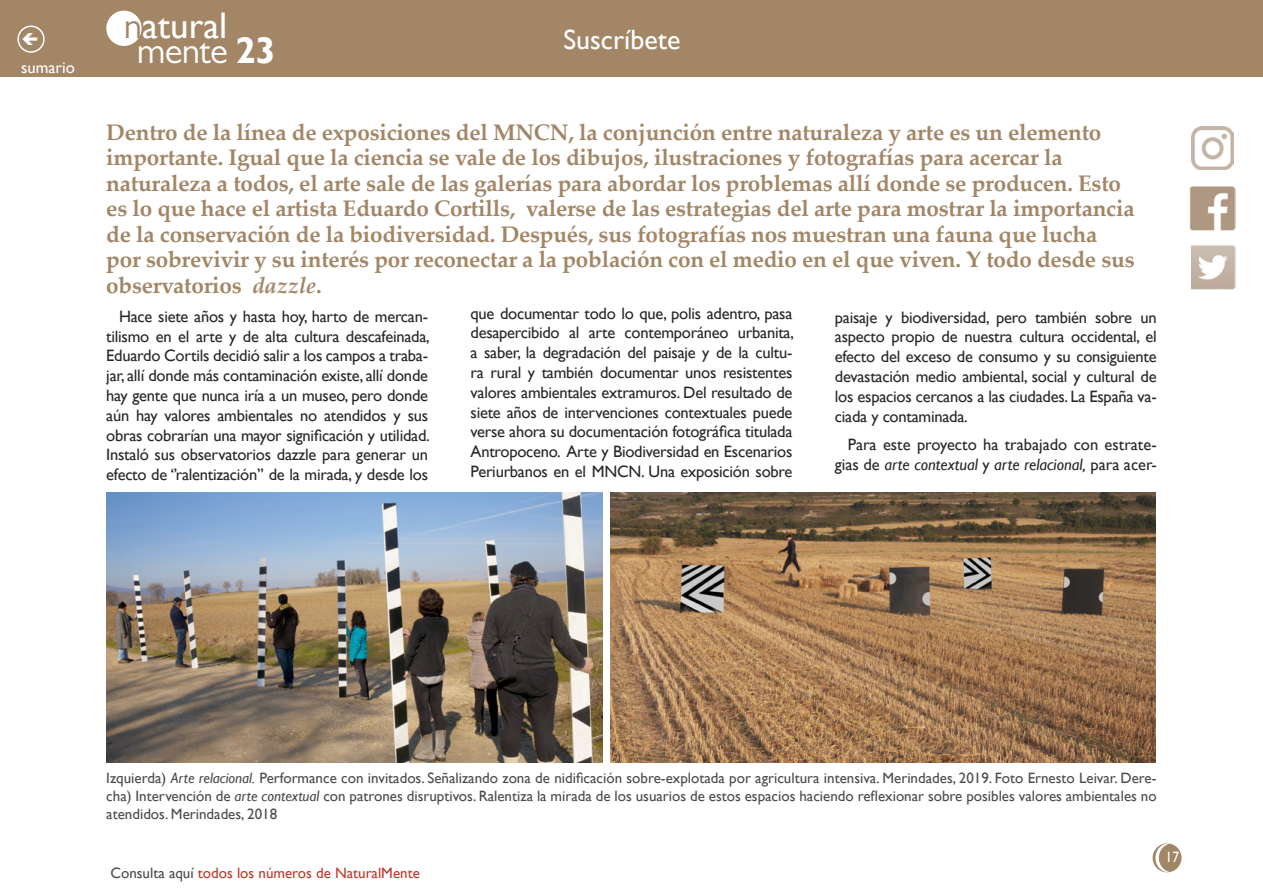
<style>
.page{position:relative;width:1263px;height:893px;background:#fff}
.page>*{position:absolute;margin:0;border:0;box-sizing:border-box;transform-origin:0 0}
.t1{font:37.05px "Gill Sans";color:#fff}
.t2{font:37.05px "Gill Sans MT Pro";letter-spacing:-.02em;color:#fff}
.t3{font:27.9px "Gill Sans";color:#fff}
.t4{font:700 22.5px/25.5px "Palatino Linotype";letter-spacing:-.01em;color:#a28666}
.t5{font:16.5px/19.8px "Gill Sans";letter-spacing:-.015em;color:#282829;text-align:justify}
.t6{font:16.5px "Gill Sans";color:#fff}
.t7{font:15px/18px "Gill Sans";color:#4b4b4d;text-align:justify}
.t8{font:15px "Gill Sans";color:#bd392b}
.t9{font:15px "Gill Sans";color:#fff;scale:.9 1}
.s1{font-family:"Gill Sans MT Pro";color:#a28666}
.s2{font-family:"Gill Sans";font-weight:700}
.s3{font-style:italic}
.s4{color:#4b4b4d}
</style>
<div class="page">
<div style="left:1153px;top:844px;width:28px;height:28px;background:#a28666;border-radius:50%"></div>
<div style="left:1152px;top:843px;width:29px;height:29px;border:2px solid #a28666;border-radius:50%"></div>
<div style="left:0;top:0;width:1263px;height:77px;background:#a28666"></div>
<div style="left:107px;top:11px;width:34px;height:34px;background:#fff;border-radius:50%"></div>
<div style="left:106px;top:11px;width:36px;height:35px;border:2px solid #fff;border-radius:50%"></div>
<svg style="left:1155px;top:843px;width:15px;height:29px"></svg>
<div style="left:17px;top:26px;width:28px;height:27px;border:2px solid #fff;border-radius:50%"></div>
<img style="left:1190px;top:186px;width:45px;height:44px">
<img style="left:1191px;top:246px;width:44px;height:44px">
<img style="left:1191px;top:127px;width:42px;height:42px">
<img style="left:610px;top:492px;width:545px;height:270px">
<img style="left:106px;top:492px;width:497px;height:270px">
<p class="t6" style="left:21px;top:58px;width:55px">sumario</p>
<h1 class="t1" style="left:124px;top:4px;width:105px"><span class="s1">n</span>atural</h1>
<h1 class="t2" style="left:137px;top:29px;width:140px">mente <span class="s2">23</span></h1>
<h2 class="t3" style="left:563px;top:23px;width:118px">Suscríbete</h2>
<p class="t4" style="left:106px;top:119px;width:1030px">Dentro de la línea de exposiciones del MNCN, la conjunción entre naturaleza y arte es un elemento importante. Igual que la ciencia se vale de los dibujos, ilustraciones y fotografías para acercar la naturaleza a todos, el arte sale de las galerías para abordar los problemas allí donde se producen. Esto es lo que hace el artista Eduardo Cortills, valerse de las estrategias del arte para mostrar la importancia de la conservación de la biodiversidad. Después, sus fotografías nos muestran una fauna que lucha por sobrevivir y su interés por reconectar a la población con el medio en el que viven. Y todo desde sus observatorios <span class="s3">dazzle</span>.</p>
<p class="t5" style="left:471px;top:303px;width:325px">que documentar todo lo que, polis adentro, pasa desapercibido al arte contemporáneo urbanita, a saber, la degradación del paisaje y de la cultu&shy;ra rural y también documentar unos resistentes valores ambientales extramuros. Del resultado de siete años de intervenciones contextuales puede verse ahora su documentación fotográfica titulada Antropoceno. Arte y Biodiversidad en Escenarios Periurbanos en el MNCN. Una exposición sobre</p>
<p class="t5" style="left:106px;top:307px;width:325px;text-indent:13px">Hace siete años y hasta hoy, harto de mercan&shy;tilismo en el arte y de alta cultura descafeinada, Eduardo Cortils decidió salir a los campos a traba&shy;jar, allí donde más contaminación existe, allí donde hay gente que nunca iría a un museo, pero donde aún hay valores ambientales no atendidos y sus obras cobrarían una mayor significación y utilidad.<br>Instaló sus observatorios dazzle para generar un efecto de ‘’ralentización’’ de la mirada, y desde los</p>
<p class="t5" style="left:835px;top:307px;width:323px">paisaje y biodiversidad, pero también sobre un aspecto propio de nuestra cultura occidental, el efecto del exceso de consumo y su consiguiente devastación medio ambiental, social y cultural de los espacios cercanos a las ciudades. La España va&shy;ciada y contaminada.</p>
<p class="t5" style="left:835px;top:435px;width:323px;text-align:right">Para este proyecto ha trabajado con estrate&shy;gias de <span class="s3">arte contextual</span> y <span class="s3">arte relacional,</span> para acer-</p>
<p class="t7" style="left:106px;top:769px;width:1052px">Izquierda) <span class="s3">Arte relacional.</span> Performance con invitados. Señalizando zona de nidificación sobre-explotada por agricultura intensiva. Merindades, 2019. Foto Ernesto Leivar. Dere&shy;cha) Intervención de <span class="s3">arte contextual</span> con patrones disruptivos. Ralentiza la mirada de los usuarios de estos espacios haciendo reflexionar sobre posibles valores ambientales no atendidos. Merindades, 2018</p>
<p class="t8" style="left:110px;top:864px;width:311px"><span class="s4">Consulta aquí</span> todos los números de NaturalMente</p>
<p class="t9" style="left:1165px;top:849px;width:16px">17</p>
</div>
